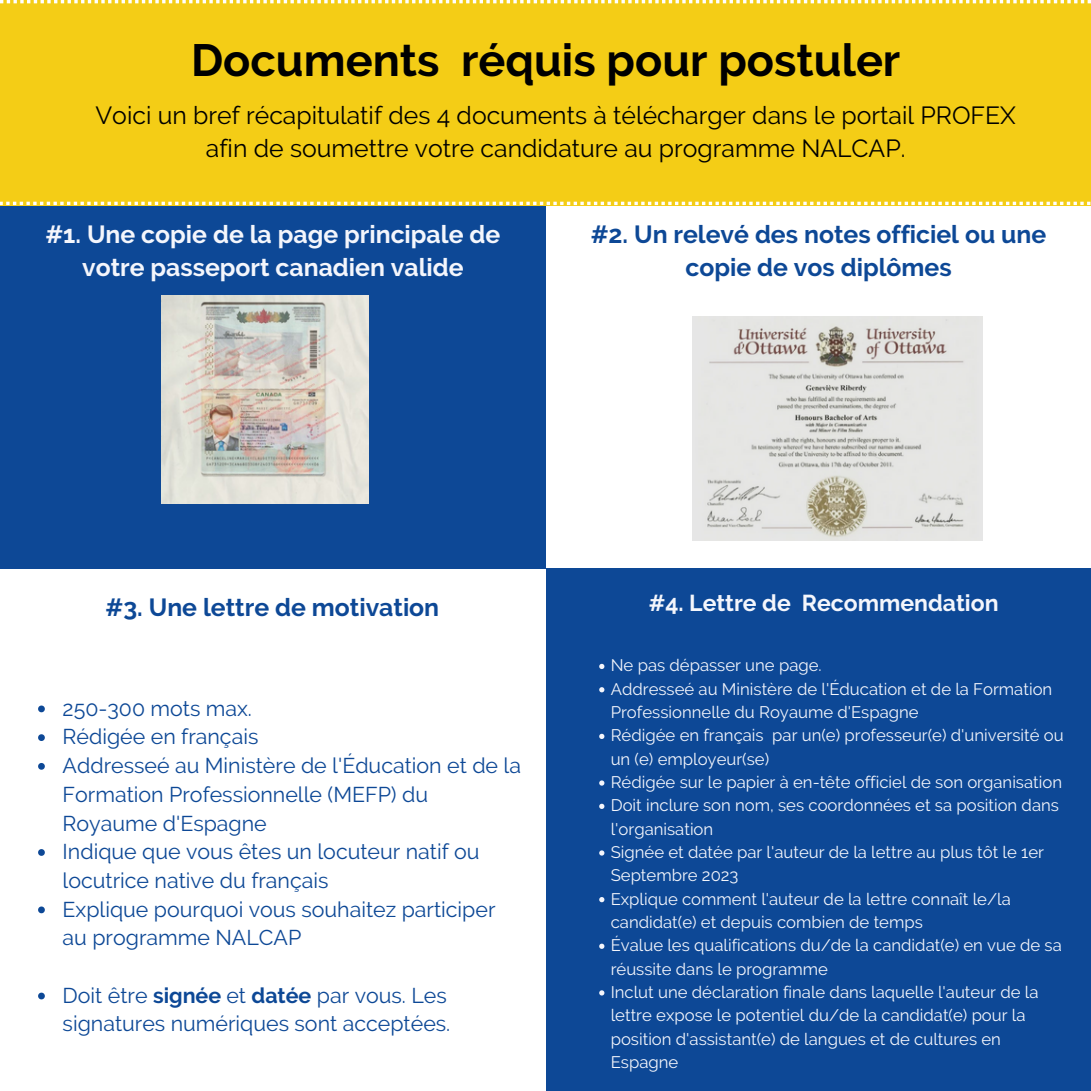
<style>
.page{position:relative;width:1091px;height:1091px;background:#fff}
.page>*{position:absolute;margin:0;border:0;box-sizing:border-box;transform-origin:0 0}
.t1{font:700 45px "Raleway";color:#000}
.t2{font:24.75px/33.8px "Raleway";color:#000;text-align:center}
.t3{font:700 24.75px/33.8px "Raleway";color:#0d4896;text-align:center}
.t4{font:700 24.75px/33.8px "Raleway";color:#f4f6fc;text-align:center}
.t5{font:700 22.95px "Raleway";color:#f4f6fc}
.t6{font:21.38px/28.8px "Raleway";color:#0d4896}
.t7{font:16.65px/23.4px "Raleway";color:#f4f6fc}
.s1{font-weight:700}
</style>
<div class="page">
<div style="left:0;top:205px;width:545px;height:363px;background:#0d4896"></div>
<div style="left:545px;top:568px;width:545px;height:522px;background:#0d4896"></div>
<div style="left:0;top:0;width:1090px;height:205px;background:#f4cd16"></div>
<svg style="left:0;top:0;width:1090px;height:3px"></svg>
<svg style="left:0;top:202px;width:1090px;height:3px"></svg>
<img style="left:161px;top:296px;width:208px;height:207px">
<img style="left:692px;top:316px;width:290px;height:224px">
<svg style="left:38px;top:705px;width:7px;height:7px"></svg>
<svg style="left:38px;top:734px;width:7px;height:6px"></svg>
<svg style="left:38px;top:763px;width:7px;height:6px"></svg>
<svg style="left:38px;top:849px;width:7px;height:6px"></svg>
<svg style="left:38px;top:906px;width:7px;height:7px"></svg>
<svg style="left:38px;top:992px;width:7px;height:7px"></svg>
<svg style="left:599px;top:663px;width:5px;height:6px"></svg>
<svg style="left:599px;top:687px;width:5px;height:5px"></svg>
<svg style="left:599px;top:733px;width:5px;height:5px"></svg>
<svg style="left:599px;top:780px;width:5px;height:5px"></svg>
<svg style="left:599px;top:803px;width:5px;height:5px"></svg>
<svg style="left:599px;top:850px;width:5px;height:5px"></svg>
<svg style="left:599px;top:897px;width:5px;height:5px"></svg>
<svg style="left:599px;top:943px;width:5px;height:5px"></svg>
<svg style="left:599px;top:990px;width:5px;height:5px"></svg>
<p class="t1" style="left:191px;top:33px;width:710px">Documents réquis pour postuler</p>
<p class="t2" style="left:95px;top:98px;width:921px">Voici un bref récapitulatif des 4 documents à télécharger dans le portail PROFEX afin de soumettre votre candidature au programme NALCAP.</p>
<p class="t4" style="left:45px;top:217px;width:456px">#1. Une copie de la page principale de votre passeport canadien valide</p>
<p class="t3" style="left:590px;top:217px;width:457px">#2. Un relevé des notes officiel ou une copie de vos diplômes</p>
<p class="t3" style="left:106px;top:590px;width:335px">#3. Une lettre de motivation</p>
<p class="t6" style="left:63px;top:693px;width:191px">250-300 mots max.</p>
<p class="t6" style="left:63px;top:722px;width:197px">Rédigée en français</p>
<p class="t6" style="left:63px;top:751px;width:460px">Addresseé au Ministère de l'Éducation et de la<br>Formation Professionnelle (MEFP) du<br>Royaume d'Espagne</p>
<p class="t6" style="left:63px;top:837px;width:418px">Indique que vous êtes un locuteur natif ou locutrice native du français</p>
<p class="t6" style="left:63px;top:894px;width:434px">Explique pourquoi vous souhaitez participer au programme NALCAP</p>
<p class="t6" style="left:63px;top:980px;width:389px">Doit être <span class="s1">signée</span> et <span class="s1">datée</span> par vous. Les signatures numériques sont acceptées.</p>
<p class="t5" style="left:648px;top:589px;width:351px">#4. Lettre de Recommendation</p>
<p class="t7" style="left:610px;top:653px;width:212px">Ne pas dépasser une page.</p>
<p class="t7" style="left:610px;top:677px;width:443px">Addresseé au Ministère de l'Éducation et de la Formation<br>Professionnelle du Royaume d'Espagne</p>
<p class="t7" style="left:610px;top:723px;width:454px">Rédigée en français par un(e) professeur(e) d'université ou un (e) employeur(se)</p>
<p class="t7" style="left:610px;top:770px;width:453px">Rédigée sur le papier à en-tête officiel de son organisation</p>
<p class="t7" style="left:610px;top:793px;width:449px">Doit inclure son nom, ses coordonnées et sa position dans l'organisation</p>
<p class="t7" style="left:610px;top:840px;width:434px">Signée et datée par l'auteur de la lettre au plus tôt le 1er<br>Septembre 2023</p>
<p class="t7" style="left:610px;top:886px;width:401px">Explique comment l'auteur de la lettre connaît le/la candidat(e) et depuis combien de temps</p>
<p class="t7" style="left:610px;top:933px;width:452px">Évalue les qualifications du/de la candidat(e) en vue de sa réussite dans le programme</p>
<p class="t7" style="left:610px;top:980px;width:429px">Inclut une déclaration finale dans laquelle l'auteur de la lettre expose le potentiel du/de la candidat(e) pour la position d'assistant(e) de langues et de cultures en Espagne</p>
</div>
